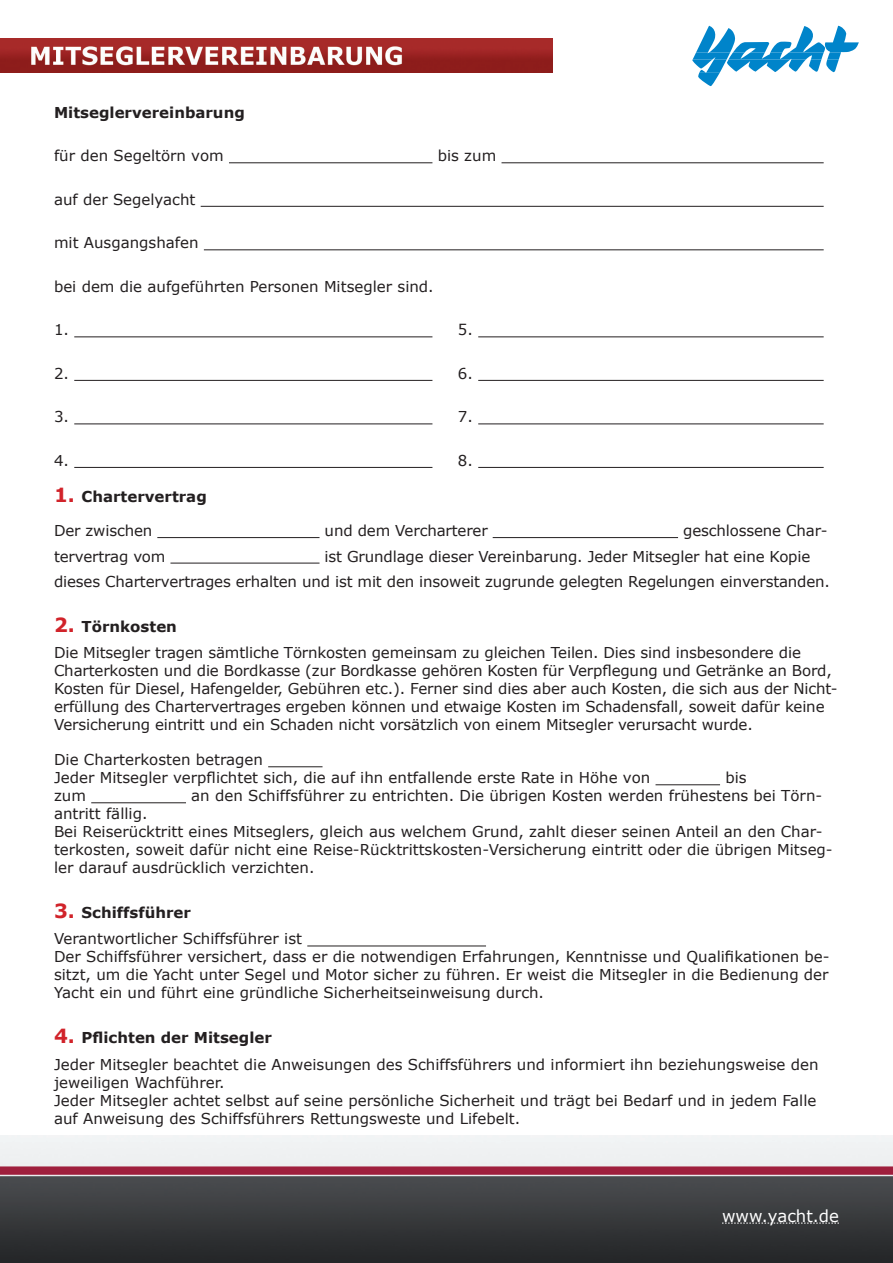
<style>
.page{position:relative;width:893px;height:1263px;background:#fff}
.page>*{position:absolute;margin:0;border:0;box-sizing:border-box;transform-origin:0 0}
.t1{font:16.5px "Verdana";color:#fff}
.t2{font:15px/18px "Verdana";color:#231f20}
.t3{font:700 15px "Verdana";color:#231f20}
.s1{font-size:19.5px;color:#d1232a}
.s2{font-weight:700;font-size:19.5px;color:#d1232a}
.s3{font-weight:700}
</style>
<div class="page">
<img style="left:0;top:1135px;width:893px;height:128px">
<svg style="left:692px;top:26px;width:167px;height:60px"></svg>
<svg style="left:722px;top:1223px;width:117px;height:1px"></svg>
<hr style="left:229px;top:163px;width:203px;height:1px;background:#231f20">
<hr style="left:501px;top:163px;width:323px;height:1px;background:#231f20">
<hr style="left:201px;top:206px;width:623px;height:1px;background:#231f20">
<hr style="left:204px;top:250px;width:620px;height:1px;background:#231f20">
<hr style="left:74px;top:337px;width:358px;height:1px;background:#231f20">
<hr style="left:478px;top:337px;width:346px;height:1px;background:#231f20">
<hr style="left:74px;top:380px;width:358px;height:1px;background:#231f20">
<hr style="left:478px;top:380px;width:346px;height:1px;background:#231f20">
<hr style="left:74px;top:424px;width:358px;height:1px;background:#231f20">
<hr style="left:478px;top:424px;width:346px;height:1px;background:#231f20">
<hr style="left:74px;top:467px;width:358px;height:1px;background:#231f20">
<hr style="left:478px;top:467px;width:346px;height:1px;background:#231f20">
<hr style="left:157px;top:537px;width:162px;height:1px;background:#231f20">
<hr style="left:493px;top:537px;width:185px;height:1px;background:#231f20">
<hr style="left:170px;top:563px;width:149px;height:1px;background:#231f20">
<hr style="left:268px;top:766px;width:54px;height:1px;background:#231f20">
<hr style="left:655px;top:784px;width:65px;height:1px;background:#231f20">
<hr style="left:91px;top:802px;width:95px;height:1px;background:#231f20">
<hr style="left:307px;top:946px;width:179px;height:1px;background:#231f20">
<img style="left:0;top:38px;width:553px;height:34px">
<p class="t3" style="left:54px;top:103px;width:192px">Mitseglervereinbarung</p>
<p class="t2" style="left:54px;top:146px;width:171px">für den Segeltörn vom</p>
<p class="t2" style="left:438px;top:146px;width:60px">bis zum</p>
<p class="t2" style="left:54px;top:190px;width:143px">auf der Segelyacht</p>
<p class="t2" style="left:54px;top:233px;width:146px">mit Ausgangshafen</p>
<p class="t2" style="left:54px;top:277px;width:381px">bei dem die aufgeführten Personen Mitsegler sind.</p>
<p class="t2" style="left:54px;top:320px;width:16px">1.</p>
<p class="t2" style="left:458px;top:320px;width:16px">5.</p>
<p class="t2" style="left:54px;top:364px;width:16px">2.</p>
<p class="t2" style="left:458px;top:364px;width:16px">6.</p>
<p class="t2" style="left:54px;top:407px;width:16px">3.</p>
<p class="t2" style="left:458px;top:407px;width:16px">7.</p>
<p class="t2" style="left:54px;top:451px;width:16px">4.</p>
<p class="t2" style="left:458px;top:451px;width:16px">8.</p>
<p class="t3" style="left:54px;top:487px;width:154px"><span class="s1">1.</span> Chartervertrag</p>
<p class="t2" style="left:54px;top:521px;width:100px">Der zwischen</p>
<p class="t2" style="left:325px;top:521px;width:165px">und dem Vercharterer</p>
<p class="t2" style="left:683px;top:521px;width:146px">geschlossene Char-</p>
<p class="t2" style="left:54px;top:547px;width:113px">tervertrag vom</p>
<p class="t2" style="left:54px;top:543px;width:778px;line-height:25.5px;text-indent:271px">ist Grundlage dieser Vereinbarung. Jeder Mitsegler hat eine Kopie dieses Chartervertrages erhalten und ist mit den insoweit zugrunde gelegten Regelungen einverstanden.</p>
<p class="t2" style="left:54px;top:612px;width:748px;line-height:26.5px"><span class="s2">2.</span> <span class="s3">Törnkosten<br></span>Die Mitsegler tragen sämtliche Törnkosten gemeinsam zu gleichen Teilen. Dies sind insbesondere die</p>
<p class="t2" style="left:54px;top:661px;width:785px">Charterkosten und die Bordkasse (zur Bordkasse gehören Kosten für Verpflegung und Getränke an Bord, Kosten für Diesel, Hafengelder, Gebühren etc.). Ferner sind dies aber auch Kosten, die sich aus der Nicht&shy;erfüllung des Chartervertrages ergeben können und etwaige Kosten im Schadensfall, soweit dafür keine Versicherung eintritt und ein Schaden nicht vorsätzlich von einem Mitsegler verursacht wurde.</p>
<p class="t2" style="left:54px;top:750px;width:598px">Die Charterkosten betragen<br>Jeder Mitsegler verpflichtet sich, die auf ihn entfallende erste Rate in Höhe von</p>
<p class="t2" style="left:725px;top:768px;width:23px">bis</p>
<p class="t2" style="left:54px;top:786px;width:33px">zum</p>
<p class="t2" style="left:191px;top:786px;width:632px">an den Schiffsführer zu entrichten. Die übrigen Kosten werden frühestens bei Törn-</p>
<p class="t2" style="left:54px;top:804px;width:780px">antritt fällig.<br>Bei Reiserücktritt eines Mitseglers, gleich aus welchem Grund, zahlt dieser seinen Anteil an den Char&shy;terkosten, soweit dafür nicht eine Reise-Rücktrittskosten-Versicherung eintritt oder die übrigen Mitseg&shy;ler darauf ausdrücklich verzichten.</p>
<p class="t2" style="left:54px;top:899px;width:250px;line-height:26.5px"><span class="s2">3.</span> <span class="s3">Schiffsführer<br></span>Verantwortlicher Schiffsführer ist</p>
<p class="t2" style="left:54px;top:947px;width:777px;text-align:justify">Der Schiffsführer versichert, dass er die notwendigen Erfahrungen, Kenntnisse und Qualifikationen be&shy;sitzt, um die Yacht unter Segel und Motor sicher zu führen. Er weist die Mitsegler in die Bedienung der Yacht ein und führt eine gründliche Sicherheitseinweisung durch.</p>
<p class="t2" style="left:54px;top:1024px;width:766px;line-height:26.5px"><span class="s2">4.</span> <span class="s3">Pflichten der Mitsegler<br></span>Jeder Mitsegler beachtet die Anweisungen des Schiffsführers und informiert ihn beziehungsweise den</p>
<p class="t2" style="left:54px;top:1073px;width:764px">jeweiligen Wachführer.<br>Jeder Mitsegler achtet selbst auf seine persönliche Sicherheit und trägt bei Bedarf und in jedem Falle auf Anweisung des Schiffsführers Rettungsweste und Lifebelt.</p>
<p class="t1" style="left:722px;top:1205px;width:118px">www.yacht.de</p>
</div>
